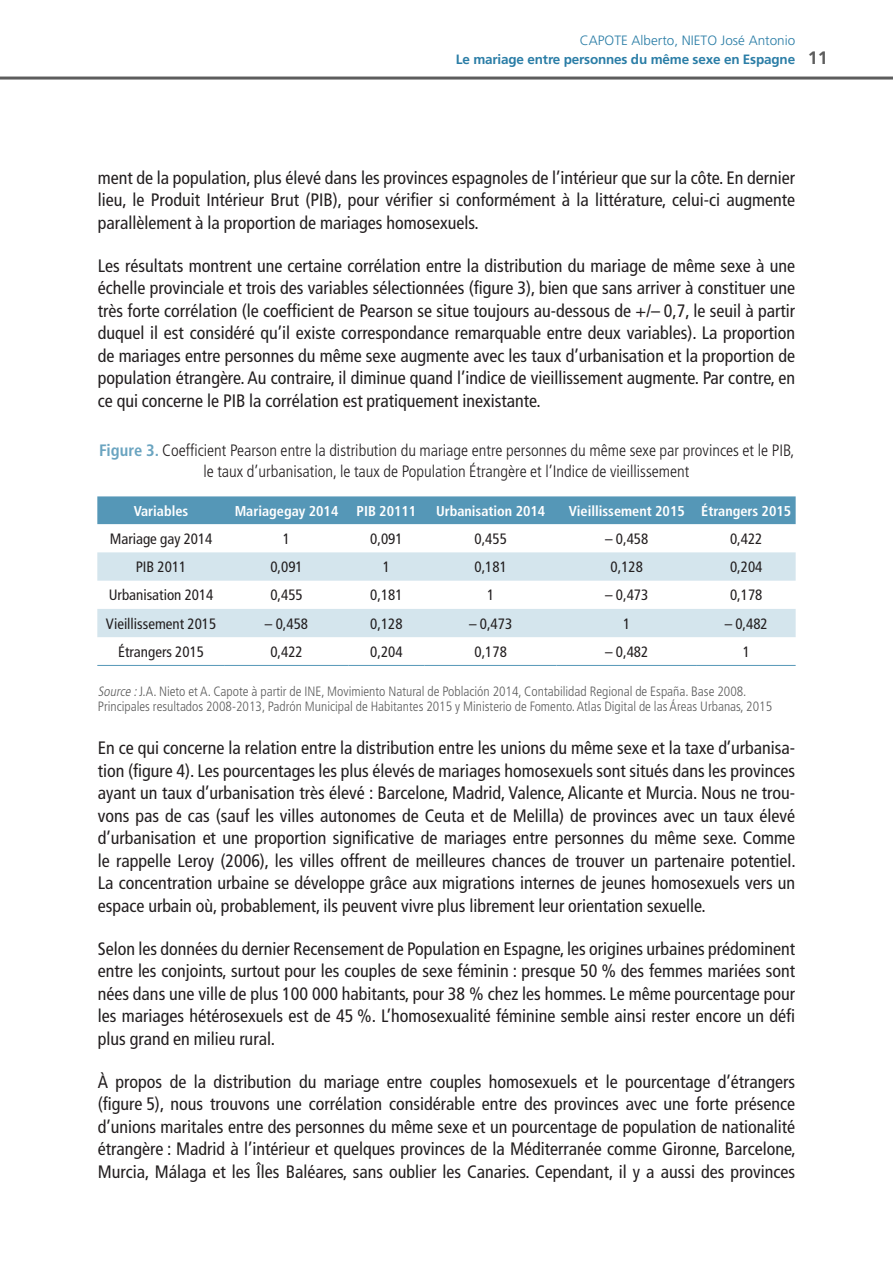
<style>
.page{position:relative;width:893px;height:1263px;background:#fff}
.page>*{position:absolute;margin:0;border:0;box-sizing:border-box;transform-origin:0 0}
.Texte_courant{font:condensed 18px/22.5px "Frutiger LT Std";color:#231f20;text-align:justify}
.t1{font:700 18px "Frutiger LT Std";color:#5d5d5d}
.Tab_Fig_Titre{font:300 condensed 16.5px/21px "Frutiger LT Std";color:#231f20;text-align:center}
.Tab_Texte{font:condensed 15px "Frutiger LT Std";color:#231f20}
.Tab_Tétière{font:700 condensed 14.25px "Frutiger LT Std";color:#fff}
.Tab_Source{font:300 condensed 13.5px/14.9px "Frutiger LT Std";color:#5d5d5d}
.t2{font:700 13.5px "Frutiger LT Std";letter-spacing:-.015em;color:#2a7da6}
.t3{font:300 13.5px "Frutiger LT Std";color:#2a7da6}
.s1{font-weight:700;color:#6aa4c0}
.s2{font-style:italic}
</style>
<div class="page">
<hr style="left:0;top:77px;width:893px;height:3px;background:#5d5d5d">
<div style="left:97px;top:496px;width:699px;height:28px;background:#5597b7"></div>
<svg style="left:97px;top:552px;width:699px;height:85px;fill:#d4e5ed"></svg>
<hr style="left:97px;top:665px;width:128px;height:1px;background:#5597b7">
<hr style="left:225px;top:665px;width:123px;height:1px;background:#5597b7">
<hr style="left:348px;top:665px;width:77px;height:1px;background:#5597b7">
<hr style="left:425px;top:665px;width:132px;height:1px;background:#5597b7">
<hr style="left:557px;top:665px;width:140px;height:1px;background:#5597b7">
<hr style="left:697px;top:665px;width:99px;height:1px;background:#5597b7">
<p class="t3" style="left:580px;top:33px;width:217px">CAPOTE Alberto, NIETO José Antonio</p>
<p class="t2" style="left:456px;top:51px;width:341px">Le mariage entre personnes du même sexe en Espagne</p>
<p class="t1" style="left:808px;top:47px;width:22px">11</p>
<p class="Texte_courant" style="left:98px;top:166px;width:699px">ment de la population, plus élevé dans les provinces espagnoles de l’intérieur que sur la côte. En dernier lieu, le Produit Intérieur Brut (PIB), pour vérifier si conformément à la littérature, celui-ci augmente parallèlement à la proportion de mariages homosexuels.</p>
<p class="Texte_courant" style="left:98px;top:254px;width:699px">Les résultats montrent une certaine corrélation entre la distribution du mariage de même sexe à une échelle provinciale et trois des variables sélectionnées (figure 3), bien que sans arriver à constituer une très forte corrélation (le coefficient de Pearson se situe toujours au-dessous de +/– 0,7, le seuil à partir duquel il est considéré qu’il existe correspondance remarquable entre deux variables). La proportion de mariages entre personnes du même sexe augmente avec les taux d’urbanisation et la proportion de population étrangère. Au contraire, il diminue quand l’indice de vieillissement augmente. Par contre, en ce qui concerne le PIB la corrélation est pratiquement inexistante.</p>
<p class="Tab_Fig_Titre" style="left:99px;top:440px;width:697px"><span class="s1">Figure 3.</span> Coefficient Pearson entre la distribution du mariage entre personnes du même sexe par provinces et le PIB, le taux d’urbanisation, le taux de Population Étrangère et l’Indice de vieillissement</p>
<p class="Tab_Tétière" style="left:134px;top:502px;width:56px">Variables</p>
<p class="Tab_Tétière" style="left:235px;top:502px;width:105px">Mariagegay 2014</p>
<p class="Tab_Tétière" style="left:357px;top:502px;width:61px">PIB 20111</p>
<p class="Tab_Tétière" style="left:436px;top:502px;width:111px">Urbanisation 2014</p>
<p class="Tab_Tétière" style="left:569px;top:502px;width:118px">Vieillissement 2015</p>
<p class="Tab_Tétière" style="left:701px;top:502px;width:91px">Étrangers 2015</p>
<p class="Tab_Texte" style="left:110px;top:530px;width:104px">Mariage gay 2014</p>
<p class="Tab_Texte" style="left:283px;top:530px;width:9px">1</p>
<p class="Tab_Texte" style="left:370px;top:530px;width:34px">0,091</p>
<p class="Tab_Texte" style="left:474px;top:530px;width:34px">0,455</p>
<p class="Tab_Texte" style="left:605px;top:530px;width:45px">– 0,458</p>
<p class="Tab_Texte" style="left:730px;top:530px;width:34px">0,422</p>
<p class="Tab_Texte" style="left:136px;top:558px;width:52px">PIB 2011</p>
<p class="Tab_Texte" style="left:270px;top:558px;width:34px">0,091</p>
<p class="Tab_Texte" style="left:383px;top:558px;width:9px">1</p>
<p class="Tab_Texte" style="left:474px;top:558px;width:34px">0,181</p>
<p class="Tab_Texte" style="left:610px;top:558px;width:34px">0,128</p>
<p class="Tab_Texte" style="left:730px;top:558px;width:34px">0,204</p>
<p class="Tab_Texte" style="left:109px;top:586px;width:106px">Urbanisation 2014</p>
<p class="Tab_Texte" style="left:270px;top:586px;width:34px">0,455</p>
<p class="Tab_Texte" style="left:370px;top:586px;width:34px">0,181</p>
<p class="Tab_Texte" style="left:487px;top:586px;width:9px">1</p>
<p class="Tab_Texte" style="left:605px;top:586px;width:45px">– 0,473</p>
<p class="Tab_Texte" style="left:730px;top:586px;width:34px">0,178</p>
<p class="Tab_Texte" style="left:106px;top:615px;width:112px">Vieillissement 2015</p>
<p class="Tab_Texte" style="left:265px;top:615px;width:45px">– 0,458</p>
<p class="Tab_Texte" style="left:370px;top:615px;width:34px">0,128</p>
<p class="Tab_Texte" style="left:469px;top:615px;width:45px">– 0,473</p>
<p class="Tab_Texte" style="left:623px;top:615px;width:9px">1</p>
<p class="Tab_Texte" style="left:725px;top:615px;width:45px">– 0,482</p>
<p class="Tab_Texte" style="left:118px;top:643px;width:87px">Étrangers 2015</p>
<p class="Tab_Texte" style="left:270px;top:643px;width:34px">0,422</p>
<p class="Tab_Texte" style="left:370px;top:643px;width:34px">0,204</p>
<p class="Tab_Texte" style="left:474px;top:643px;width:34px">0,178</p>
<p class="Tab_Texte" style="left:605px;top:643px;width:45px">– 0,482</p>
<p class="Tab_Texte" style="left:743px;top:643px;width:9px">1</p>
<p class="Tab_Source" style="left:98px;top:684px;width:676px"><span class="s2">Source :</span>J.A. Nieto et A. Capote à partir de INE, Movimiento Natural de Población 2014, Contabilidad Regional de España. Base 2008.<br>Principales resultados 2008-2013, Padrón Municipal de Habitantes 2015 y Ministerio de Fomento. Atlas Digital de las Áreas Urbanas, 2015</p>
<p class="Texte_courant" style="left:98px;top:737px;width:700px">En ce qui concerne la relation entre la distribution entre les unions du même sexe et la taxe d’urbanisa&shy;tion (figure 4). Les pourcentages les plus élevés de mariages homosexuels sont situés dans les provinces ayant un taux d’urbanisation très élevé : Barcelone, Madrid, Valence, Alicante et Murcia. Nous ne trou&shy;vons pas de cas (sauf les villes autonomes de Ceuta et de Melilla) de provinces avec un taux élevé d’urbanisation et une proportion significative de mariages entre personnes du même sexe. Comme le rappelle Leroy (2006), les villes offrent de meilleures chances de trouver un partenaire potentiel.<br>La concentration urbaine se développe grâce aux migrations internes de jeunes homosexuels vers un espace urbain où, probablement, ils peuvent vivre plus librement leur orientation sexuelle.</p>
<p class="Texte_courant" style="left:98px;top:937px;width:699px">Selon les données du dernier Recensement de Population en Espagne, les origines urbaines prédominent entre les conjoints, surtout pour les couples de sexe féminin : presque 50 % des femmes mariées sont nées dans une ville de plus 100 000 habitants, pour 38 % chez les hommes. Le même pourcentage pour les mariages hétérosexuels est de 45 %. L’homosexualité féminine semble ainsi rester encore un défi plus grand en milieu rural.</p>
<p class="Texte_courant" style="left:98px;top:1070px;width:699px">À propos de la distribution du mariage entre couples homosexuels et le pourcentage d’étrangers (figure 5), nous trouvons une corrélation considérable entre des provinces avec une forte présence d’unions maritales entre des personnes du même sexe et un pourcentage de population de nationalité étrangère : Madrid à l’intérieur et quelques provinces de la Méditerranée comme Gironne, Barcelone, Murcia, Málaga et les Îles Baléares, sans oublier les Canaries. Cependant, il y a aussi des provinces</p>
</div>
